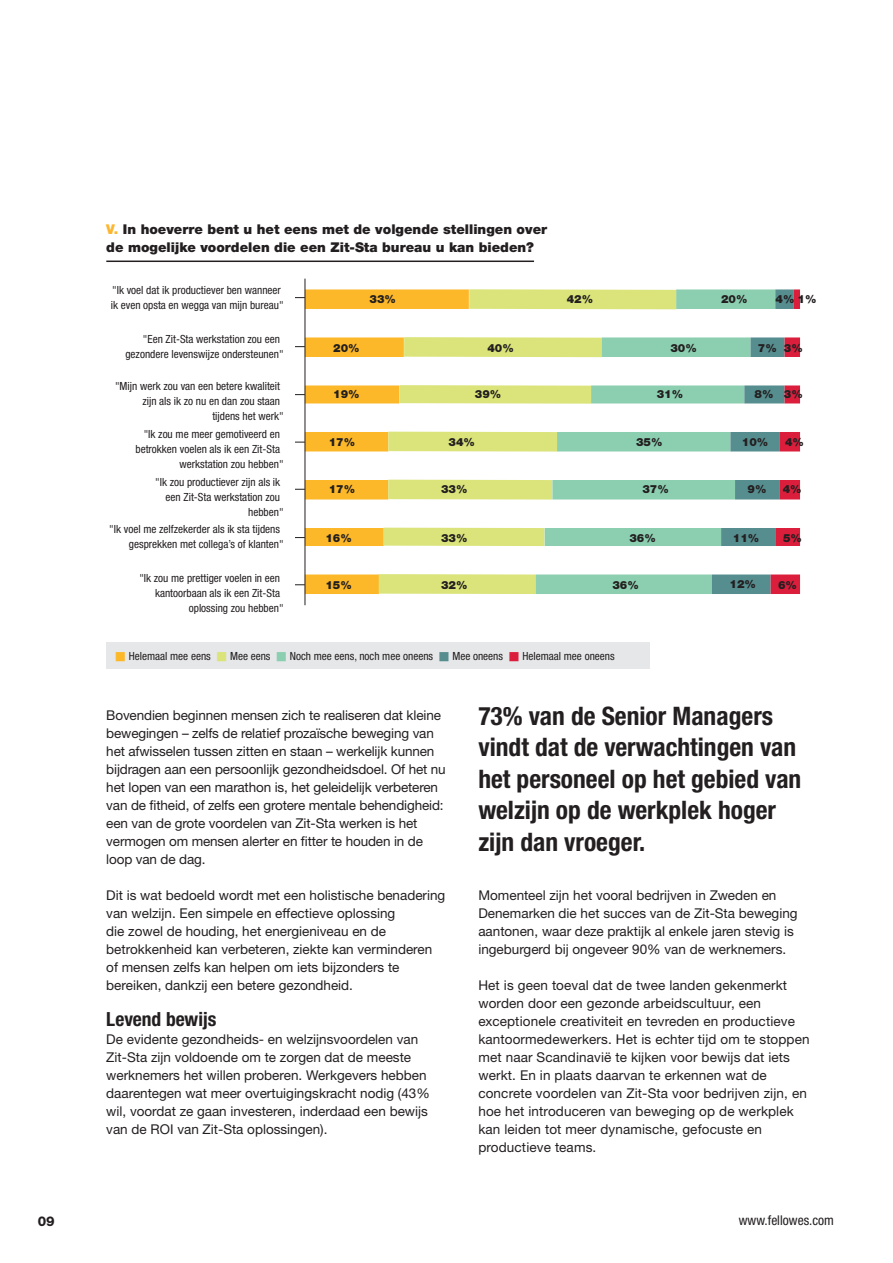
<style>
.page{position:relative;width:893px;height:1263px;background:#fff}
.page>*{position:absolute;margin:0;border:0;box-sizing:border-box;transform-origin:0 0}
.Pullquote{font:700 condensed 25.5px/31.5px "Helvetica Neue LTW1 G";color:#231f20}
.Crosshead{font:700 condensed 19.5px "Helvetica Neue LTW1 G";color:#231f20}
.body{font:13.5px/18px "Helvetica Neue LTW1 G";color:#231f20}
.Graph_caption{font:900 13.5px/18px "Helvetica Neue LTW1 G";color:#231f20}
.t1{font:condensed 13.5px "Helvetica Neue LTW1 G";color:#231f20}
.t2{font:800 13.5px "Helvetica Neue LTW1 G";color:#231f20}
.Graph_axis{font:condensed 11.25px/15px "Helvetica Neue LTW1 G";color:#231f20}
.percentage{font:900 11.25px "Helvetica Neue LTW1 G";color:#231f20}
.legend{font:condensed 11.25px "Helvetica Neue LTW1 G";color:#231f20}
.s1{color:#fcb630}
.s2{font-family:"Malgun Gothic";font-weight:700;font-stretch:normal;color:#fcb828}
.s3{font-family:"Malgun Gothic";font-weight:700;font-stretch:normal;color:#dae47a}
.s4{font-family:"Malgun Gothic";font-weight:700;font-stretch:normal;color:#8bceb0}
.s5{font-family:"Malgun Gothic";font-weight:700;font-stretch:normal;color:#568d8f}
.s6{font-family:"Malgun Gothic";font-weight:700;font-stretch:normal;color:#dc1e3d}
</style>
<div class="page">
<hr style="left:295px;top:297px;width:30px;height:1px;background:#231f20">
<hr style="left:295px;top:346px;width:30px;height:1px;background:#231f20">
<hr style="left:295px;top:394px;width:30px;height:1px;background:#231f20">
<hr style="left:295px;top:442px;width:30px;height:1px;background:#231f20">
<hr style="left:295px;top:489px;width:30px;height:1px;background:#231f20">
<hr style="left:295px;top:537px;width:30px;height:1px;background:#231f20">
<hr style="left:295px;top:584px;width:30px;height:1px;background:#231f20">
<hr style="left:106px;top:261px;width:428px;height:1px;background:#231f20">
<svg style="left:306px;top:289px;width:73px;height:305px"></svg>
<svg style="left:379px;top:289px;width:156px;height:305px"></svg>
<svg style="left:535px;top:289px;width:177px;height:305px"></svg>
<svg style="left:712px;top:289px;width:88px;height:305px"></svg>
<div style="left:106px;top:643px;width:544px;height:26px;background:#e6e7e9"></div>
<hr style="left:305px;top:279px;width:1px;height:326px;background:#231f20">
<p class="t2" style="left:38px;top:1213px;width:19px">09</p>
<p class="Graph_caption" style="left:106px;top:220px;width:442px"><span class="s1">V.</span> In hoeverre bent u het eens met de volgende stellingen over de mogelijke voordelen die een Zit-Sta bureau u kan bieden?</p>
<p class="Graph_axis" style="left:111px;top:283px;width:174px">"Ik voel dat ik productiever ben wanneer ik even opsta en wegga van mijn bureau"</p>
<p class="Graph_axis" style="left:125px;top:332px;width:160px;text-indent:18px">"Een Zit-Sta werkstation zou een gezondere levenswijze ondersteunen"</p>
<p class="Graph_axis" style="left:115px;top:378px;width:167px">"Mijn werk zou van een betere kwaliteit</p>
<p class="Graph_axis" style="left:142px;top:393px;width:139px">zijn als ik zo nu en dan zou staan</p>
<p class="Graph_axis" style="left:212px;top:408px;width:73px">tijdens het werk"</p>
<p class="Graph_axis" style="left:144px;top:427px;width:138px">"Ik zou me meer gemotiveerd en</p>
<p class="Graph_axis" style="left:136px;top:442px;width:146px">betrokken voelen als ik een Zit-Sta</p>
<p class="Graph_axis" style="left:180px;top:457px;width:106px">werkstation zou hebben"</p>
<p class="Graph_axis" style="left:155px;top:474px;width:127px">"Ik zou productiever zijn als ik</p>
<p class="Graph_axis" style="left:166px;top:489px;width:116px">een Zit-Sta werkstation zou</p>
<p class="Graph_axis" style="left:248px;top:504px;width:37px">hebben"</p>
<p class="Graph_axis" style="left:129px;top:521px;width:156px;text-indent:-20px">"Ik voel me zelfzekerder als ik sta tijdens gesprekken met collega’s of klanten"</p>
<p class="Graph_axis" style="left:139px;top:571px;width:142px">"Ik zou me prettiger voelen in een</p>
<p class="Graph_axis" style="left:155px;top:586px;width:126px">kantoorbaan als ik een Zit-Sta</p>
<p class="Graph_axis" style="left:189px;top:601px;width:96px">oplossing zou hebben"</p>
<p class="percentage" style="left:369px;top:292px;width:28px">33%</p>
<p class="percentage" style="left:567px;top:292px;width:28px">42%</p>
<p class="percentage" style="left:721px;top:292px;width:28px">20%</p>
<p class="percentage" style="left:776px;top:292px;width:42px">4% 1%</p>
<p class="percentage" style="left:333px;top:341px;width:28px">20%</p>
<p class="percentage" style="left:333px;top:388px;width:28px">19%</p>
<p class="percentage" style="left:329px;top:435px;width:28px">17%</p>
<p class="percentage" style="left:329px;top:482px;width:28px">17%</p>
<p class="percentage" style="left:325px;top:531px;width:28px">16%</p>
<p class="percentage" style="left:325px;top:578px;width:28px">15%</p>
<p class="percentage" style="left:487px;top:341px;width:28px">40%</p>
<p class="percentage" style="left:475px;top:388px;width:28px">39%</p>
<p class="percentage" style="left:449px;top:435px;width:28px">34%</p>
<p class="percentage" style="left:441px;top:482px;width:28px">33%</p>
<p class="percentage" style="left:441px;top:531px;width:28px">33%</p>
<p class="percentage" style="left:441px;top:578px;width:28px">32%</p>
<p class="percentage" style="left:670px;top:341px;width:28px">30%</p>
<p class="percentage" style="left:657px;top:388px;width:28px">31%</p>
<p class="percentage" style="left:636px;top:435px;width:28px">35%</p>
<p class="percentage" style="left:642px;top:482px;width:28px">37%</p>
<p class="percentage" style="left:629px;top:531px;width:28px">36%</p>
<p class="percentage" style="left:612px;top:578px;width:28px">36%</p>
<p class="percentage" style="left:758px;top:341px;width:20px">7%</p>
<p class="percentage" style="left:754px;top:388px;width:20px">8%</p>
<p class="percentage" style="left:742px;top:435px;width:28px">10%</p>
<p class="percentage" style="left:748px;top:482px;width:20px">9%</p>
<p class="percentage" style="left:784px;top:341px;width:20px">3%</p>
<p class="percentage" style="left:784px;top:388px;width:20px">3%</p>
<p class="percentage" style="left:785px;top:435px;width:20px">4%</p>
<p class="percentage" style="left:783px;top:482px;width:20px">4%</p>
<p class="percentage" style="left:733px;top:531px;width:28px">11%</p>
<p class="percentage" style="left:730px;top:577px;width:28px">12%</p>
<p class="percentage" style="left:783px;top:531px;width:20px">5%</p>
<p class="percentage" style="left:778px;top:578px;width:20px">6%</p>
<p class="legend" style="left:115px;top:649px;width:501px"><span class="s2">■</span> Helemaal mee eens <span class="s3">■</span> Mee eens <span class="s4">■</span> Noch mee eens, noch mee oneens <span class="s5">■</span> Mee oneens <span class="s6">■</span> Helemaal mee oneens</p>
<p class="body" style="left:106px;top:706px;width:341px">Bovendien beginnen mensen zich te realiseren dat kleine bewegingen – zelfs de relatief prozaïsche beweging van het afwisselen tussen zitten en staan – werkelijk kunnen bijdragen aan een persoonlijk gezondheidsdoel. Of het nu het lopen van een marathon is, het geleidelijk verbeteren van de fitheid, of zelfs een grotere mentale behendigheid: een van de grote voordelen van Zit-Sta werken is het vermogen om mensen alerter en fitter te houden in de loop van de dag.</p>
<p class="body" style="left:106px;top:886px;width:341px">Dit is wat bedoeld wordt met een holistische benadering van welzijn. Een simpele en effectieve oplossing<br>die zowel de houding, het energieniveau en de betrokkenheid kan verbeteren, ziekte kan verminderen of mensen zelfs kan helpen om iets bijzonders te bereiken, dankzij een betere gezondheid.</p>
<p class="Crosshead" style="left:106px;top:1007px;width:112px">Levend bewijs</p>
<p class="body" style="left:106px;top:1030px;width:325px">De evidente gezondheids- en welzijnsvoordelen van Zit-Sta zijn voldoende om te zorgen dat de meeste werknemers het willen proberen. Werkgevers hebben daarentegen wat meer overtuigingskracht nodig (43% wil, voordat ze gaan investeren, inderdaad een bewijs van de ROI van Zit-Sta oplossingen).</p>
<p class="Pullquote" style="left:478px;top:700px;width:324px">73% van de Senior Managers vindt dat de verwachtingen van het personeel op het gebied van welzijn op de werkplek hoger zijn dan vroeger.</p>
<p class="body" style="left:478px;top:886px;width:321px">Momenteel zijn het vooral bedrijven in Zweden en Denemarken die het succes van de Zit-Sta beweging aantonen, waar deze praktijk al enkele jaren stevig is ingeburgerd bij ongeveer 90% van de werknemers.</p>
<p class="body" style="left:478px;top:976px;width:333px">Het is geen toeval dat de twee landen gekenmerkt worden door een gezonde arbeidscultuur, een exceptionele creativiteit en tevreden en productieve kantoormedewerkers. Het is echter tijd om te stoppen met naar Scandinavië te kijken voor bewijs dat iets werkt. En in plaats daarvan te erkennen wat de concrete voordelen van Zit-Sta voor bedrijven zijn, en hoe het introduceren van beweging op de werkplek kan leiden tot meer dynamische, gefocuste en productieve teams.</p>
<p class="t1" style="left:739px;top:1212px;width:97px">www.fellowes.com</p>
</div>
